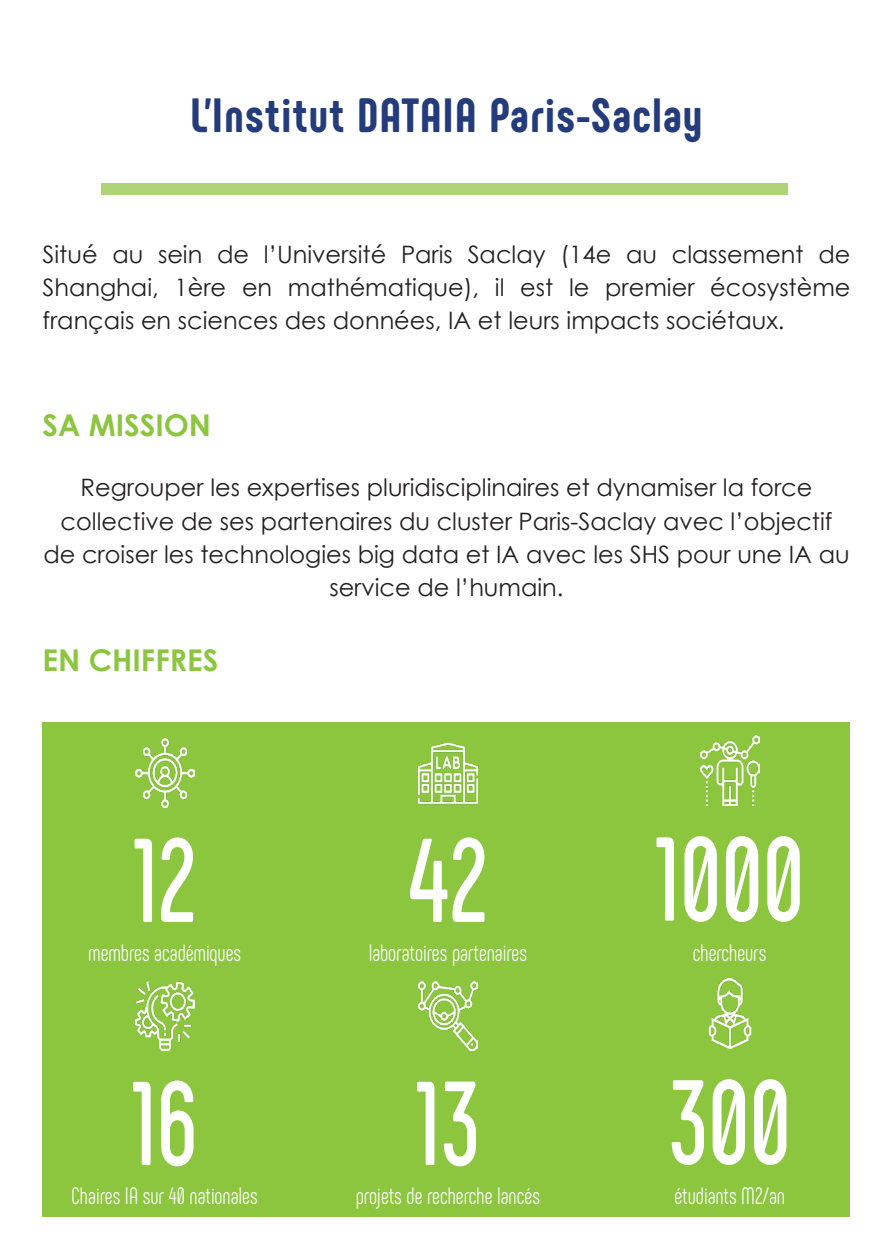
<style>
.page{position:relative;width:893px;height:1259px;background:#fff}
.page>*{position:absolute;margin:0;border:0;box-sizing:border-box;transform-origin:0 0}
.t1{font:700 118.8px "Phenomena";color:#fff;scale:.85 1}
.t2{font:800 48px "Phenomena";letter-spacing:.03em;color:#243c7c}
.t3{font:700 30px "Century Gothic";color:#8bc63e}
.t4{font:24px/33px "Century Gothic";color:#231f20;text-align:center}
.t5{font:23.7px "Phenomena";color:#fff;scale:.85 1}
</style>
<div class="page">
<div style="left:102px;top:183px;width:686px;height:11px;background:#aed475"></div>
<div style="left:43px;top:722px;width:807px;height:494px;background:#8bc63e"></div>
<img style="left:418px;top:742px;width:59px;height:62px">
<img style="left:135px;top:738px;width:59px;height:69px">
<img style="left:700px;top:735px;width:59px;height:70px">
<img style="left:418px;top:981px;width:59px;height:69px">
<img style="left:135px;top:981px;width:59px;height:69px">
<img style="left:708px;top:978px;width:44px;height:70px">
<p class="t2" style="left:190px;top:85px;width:514px">L’Institut DATAIA Paris-Saclay</p>
<p class="t4" style="left:43px;top:238px;width:809px;text-align:justify">Situé au sein de l’Université Paris Saclay (14e au classement de Shanghai, 1ère en mathématique), il est le premier écosystème français en sciences des données, IA et leurs impacts sociétaux.</p>
<p class="t3" style="left:43px;top:402px;width:170px">SA MISSION</p>
<p class="t4" style="left:43px;top:471px;width:808px">Regrouper les expertises pluridisciplinaires et dynamiser la force collective de ses partenaires du cluster Paris-Saclay avec l’objectif de croiser les technologies big data et IA avec les SHS pour une IA au service de l’humain.</p>
<p class="t3" style="left:43px;top:637px;width:177px">EN CHIFFRES</p>
<p class="t1" style="left:133px;top:808px;width:75px">12</p>
<p class="t5" style="left:88px;top:938px;width:182px">membres académiques</p>
<p class="t1" style="left:132px;top:1051px;width:79px">16</p>
<p class="t5" style="left:72px;top:1181px;width:220px">Chaires IA sur 40 nationales</p>
<p class="t1" style="left:408px;top:808px;width:95px">42</p>
<p class="t5" style="left:369px;top:938px;width:188px">laboratoires partenaires</p>
<p class="t1" style="left:416px;top:1051px;width:77px">13</p>
<p class="t5" style="left:356px;top:1181px;width:218px">projets de recherche lancés</p>
<p class="t1" style="left:655px;top:807px;width:177px">1000</p>
<p class="t5" style="left:693px;top:938px;width:88px">chercheurs</p>
<p class="t1" style="left:668px;top:1050px;width:146px">300</p>
<p class="t5" style="left:674px;top:1181px;width:132px">étudiants M2/an</p>
</div>
